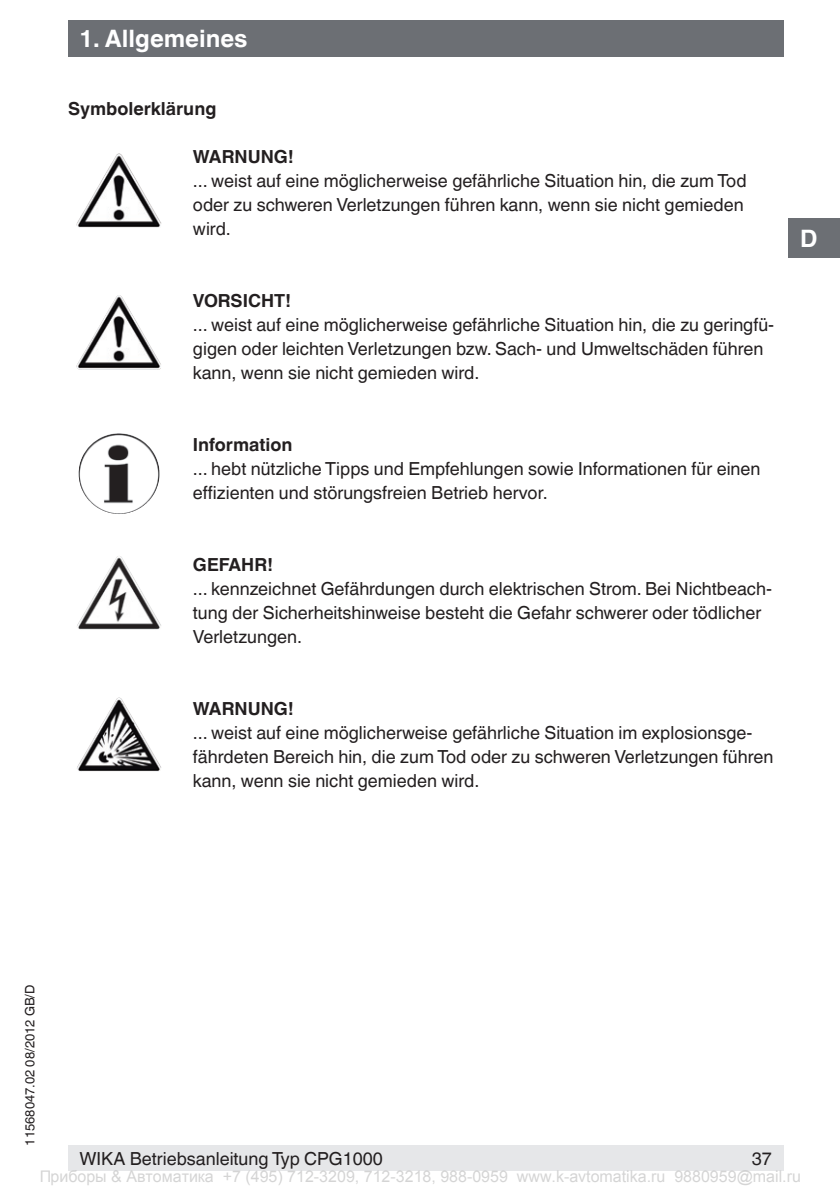
<style>
.page{position:relative;width:840px;height:1191px;background:#fff}
.page>*{position:absolute;margin:0;border:0;box-sizing:border-box;transform-origin:0 0}
.t1{font:700 24px "Helvetica World";color:#fff}
.t2{font:18px/24px "Helvetica World";color:#231f20}
.t3{font:700 18px "Helvetica World";color:#231f20}
.t4{font:16px "Arial";color:#aaa}
.t5{font:13px "Helvetica World";color:#231f20}
</style>
<div class="page">
<div style="left:68px;top:1145px;width:714px;height:26px;background:#e6e7e9"></div>
<div style="left:788px;top:219px;width:51px;height:39px;background:#6c6f74"></div>
<div style="left:68px;top:20px;width:714px;height:37px;background:#6c6f74"></div>
<img style="left:91px;top:556px;width:27px;height:45px">
<img style="left:87px;top:698px;width:31px;height:52px">
<img style="left:91px;top:295px;width:27px;height:45px">
<img style="left:91px;top:154px;width:27px;height:44px">
<img style="left:79px;top:433px;width:75px;height:81px">
<h1 class="t1" style="left:79px;top:25px;width:169px">1. Allgemeines</h1>
<p class="t3" style="left:68px;top:98px;width:150px">Symbolerklärung</p>
<p class="t3" style="left:193px;top:146px;width:102px">WARNUNG!</p>
<p class="t2" style="left:193px;top:169px;width:555px">... weist auf eine möglicherweise gefährliche Situation hin, die zum Tod oder zu schweren Verletzungen führen kann, wenn sie nicht gemieden wird.</p>
<p class="t3" style="left:193px;top:290px;width:100px">VORSICHT!</p>
<p class="t2" style="left:193px;top:313px;width:582px">... weist auf eine möglicherweise gefährliche Situation hin, die zu geringfü&shy;gigen oder leichten Verletzungen bzw. Sach- und Umweltschäden führen kann, wenn sie nicht gemieden wird.</p>
<p class="t3" style="left:193px;top:434px;width:101px">Information</p>
<p class="t2" style="left:193px;top:457px;width:568px">... hebt nützliche Tipps und Empfehlungen sowie Informationen für einen effizienten und störungsfreien Betrieb hervor.</p>
<p class="t3" style="left:193px;top:554px;width:82px">GEFAHR!</p>
<p class="t2" style="left:193px;top:577px;width:580px">... kennzeichnet Gefährdungen durch elektrischen Strom. Bei Nichtbeach&shy;tung der Sicherheitshinweise besteht die Gefahr schwerer oder tödlicher<br>Verletzungen.</p>
<p class="t3" style="left:193px;top:698px;width:102px">WARNUNG!</p>
<p class="t2" style="left:193px;top:721px;width:581px">... weist auf eine möglicherweise gefährliche Situation im explosionsge&shy;fährdeten Bereich hin, die zum Tod oder zu schweren Verletzungen führen kann, wenn sie nicht gemieden wird.</p>
<h1 class="t1" style="left:799px;top:225px;width:19px">D</h1>
<p class="t5" style="left:22px;top:1145px;width:162px;rotate:-90deg">11568047.02 08/2012 GB/D</p>
<p class="t2" style="left:79px;top:1146px;width:305px">WIKA Betriebsanleitung Typ CPG1000</p>
<p class="t2" style="left:751px;top:1146px;width:22px">37</p>
<p class="t4" style="left:39px;top:1167px;width:763px">Приборы &amp; Автоматика +7 (495) 712-3209, 712-3218, 988-0959 www.k-avtomatika.ru 9880959@mail.ru</p>
</div>
